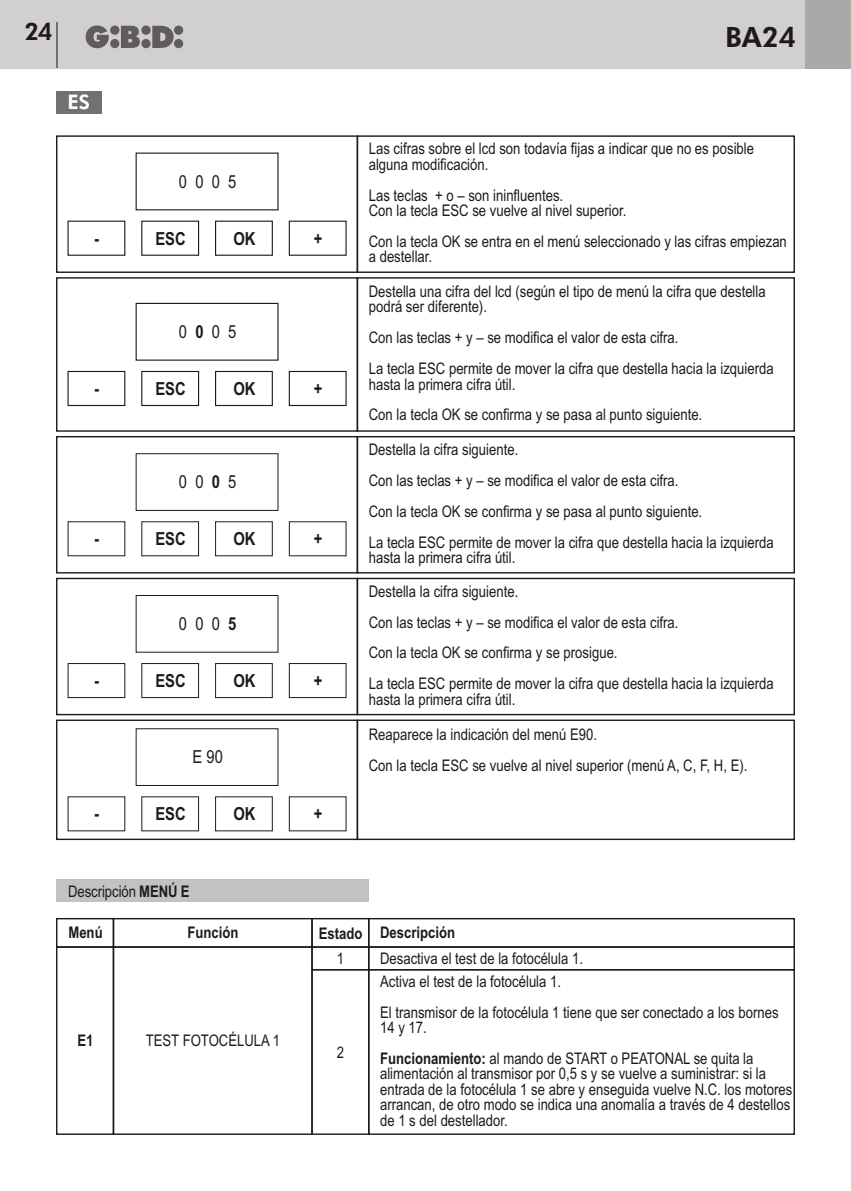
<style>
.page{position:relative;width:851px;height:1191px;background:#fff}
.page>*{position:absolute;margin:0;border:0;box-sizing:border-box;transform-origin:0 0}
.t1{font:800 28px "Futura BT";color:#1f1a17}
.t2{font:800 24px "Futura BT";color:#1f1a17}
.t3{font:800 20px "Futura BT";color:#fff}
.t4{font:700 18px "Arial Narrow";color:#1f1a17}
.t5{font:18px "Arial Narrow";color:#1f1a17}
.t6{font:16px/15.4px "Arial Narrow";color:#1f1a17}
.t7{font:700 16px "Arial Narrow";color:#1f1a17}
.s1{font-weight:700}
</style>
<div class="page">
<div style="left:0;top:0;width:850px;height:68px;background:#d1cfcf"></div>
<div style="left:805px;top:0;width:45px;height:68px;background:#aba8a8"></div>
<svg style="left:86px;top:26px;width:97px;height:22px"></svg>
<hr style="left:56px;top:23px;width:2px;height:45px;background:#737070">
<hr style="left:850px;top:0;width:1px;height:68px;background:#aba8a8">
<div style="left:57px;top:91px;width:45px;height:22px;background:#737070"></div>
<div style="left:56px;top:135px;width:302px;height:138px;border:1px solid #1f1a17"></div>
<div style="left:356px;top:135px;width:438px;height:138px;border:1px solid #1f1a17"></div>
<div style="left:56px;top:436px;width:302px;height:137px;border:1px solid #1f1a17"></div>
<div style="left:56px;top:578px;width:302px;height:137px;border:1px solid #1f1a17"></div>
<div style="left:56px;top:719px;width:302px;height:121px;border:1px solid #1f1a17"></div>
<div style="left:356px;top:436px;width:438px;height:137px;border:1px solid #1f1a17"></div>
<div style="left:356px;top:578px;width:438px;height:137px;border:1px solid #1f1a17"></div>
<div style="left:356px;top:719px;width:438px;height:121px;border:1px solid #1f1a17"></div>
<div style="left:136px;top:453px;width:142px;height:57px;border:1px solid #1f1a17"></div>
<div style="left:136px;top:595px;width:142px;height:57px;border:1px solid #1f1a17"></div>
<div style="left:142px;top:663px;width:57px;height:35px;border:1px solid #1f1a17"></div>
<div style="left:68px;top:663px;width:57px;height:35px;border:1px solid #1f1a17"></div>
<div style="left:215px;top:663px;width:57px;height:35px;border:1px solid #1f1a17"></div>
<div style="left:289px;top:663px;width:57px;height:35px;border:1px solid #1f1a17"></div>
<svg style="left:56px;top:917px;width:739px;height:218px"></svg>
<div style="left:56px;top:277px;width:302px;height:155px;border:1px solid #1f1a17"></div>
<div style="left:356px;top:277px;width:438px;height:155px;border:1px solid #1f1a17"></div>
<div style="left:141px;top:221px;width:58px;height:35px;border:1px solid #1f1a17"></div>
<div style="left:67px;top:221px;width:58px;height:35px;border:1px solid #1f1a17"></div>
<div style="left:215px;top:221px;width:58px;height:35px;border:1px solid #1f1a17"></div>
<div style="left:289px;top:221px;width:57px;height:35px;border:1px solid #1f1a17"></div>
<div style="left:135px;top:303px;width:143px;height:58px;border:1px solid #1f1a17"></div>
<div style="left:141px;top:371px;width:58px;height:35px;border:1px solid #1f1a17"></div>
<div style="left:67px;top:371px;width:58px;height:35px;border:1px solid #1f1a17"></div>
<div style="left:215px;top:371px;width:58px;height:35px;border:1px solid #1f1a17"></div>
<div style="left:289px;top:371px;width:57px;height:35px;border:1px solid #1f1a17"></div>
<div style="left:57px;top:879px;width:312px;height:22px;background:#c2c2c2"></div>
<h2 class="t2" style="left:24px;top:22px;width:29px">24</h2>
<h1 class="t1" style="left:725px;top:26px;width:73px">BA24</h1>
<p class="t3" style="left:67px;top:94px;width:24px">ES</p>
<p class="t5" style="left:179px;top:175px;width:59px">0 0 0 5</p>
<p class="t4" style="left:94px;top:231px;width:6px">-</p>
<p class="t4" style="left:155px;top:231px;width:32px">ESC</p>
<p class="t4" style="left:233px;top:231px;width:24px">OK</p>
<p class="t4" style="left:314px;top:231px;width:10px">+</p>
<p class="t5" style="left:179px;top:325px;width:59px">0 <span class="s1">0</span> 0 5</p>
<p class="t4" style="left:94px;top:382px;width:6px">-</p>
<p class="t4" style="left:155px;top:382px;width:32px">ESC</p>
<p class="t4" style="left:233px;top:382px;width:24px">OK</p>
<p class="t4" style="left:314px;top:382px;width:10px">+</p>
<p class="t5" style="left:179px;top:475px;width:59px">0 0 <span class="s1">0</span> 5</p>
<p class="t4" style="left:94px;top:532px;width:6px">-</p>
<p class="t4" style="left:155px;top:532px;width:32px">ESC</p>
<p class="t4" style="left:233px;top:532px;width:24px">OK</p>
<p class="t4" style="left:314px;top:532px;width:10px">+</p>
<p class="t5" style="left:179px;top:617px;width:59px">0 0 0 <span class="s1">5</span></p>
<p class="t4" style="left:94px;top:674px;width:6px">-</p>
<p class="t4" style="left:155px;top:674px;width:32px">ESC</p>
<p class="t4" style="left:233px;top:674px;width:24px">OK</p>
<p class="t4" style="left:314px;top:674px;width:10px">+</p>
<p class="t5" style="left:192px;top:750px;width:32px">E 90</p>
<p class="t4" style="left:94px;top:807px;width:6px">-</p>
<p class="t4" style="left:155px;top:807px;width:32px">ESC</p>
<p class="t4" style="left:233px;top:807px;width:24px">OK</p>
<p class="t4" style="left:314px;top:807px;width:10px">+</p>
<p class="t6" style="left:68px;top:885px;width:123px">Descripción <span class="s1">MENÚ E</span></p>
<p class="t6" style="left:369px;top:142px;width:387px">Las cifras sobre el lcd son todavía fijas a indicar que no es posible alguna modificación.</p>
<p class="t6" style="left:369px;top:189px;width:259px">Las teclas + o – son ininfluentes.<br>Con la tecla ESC se vuelve al nivel superior.</p>
<p class="t6" style="left:369px;top:235px;width:419px">Con la tecla OK se entra en el menú seleccionado y las cifras empiezan a destellar.</p>
<p class="t6" style="left:369px;top:285px;width:398px">Destella una cifra del lcd (según el tipo de menú la cifra que destella podrá ser diferente).</p>
<p class="t6" style="left:369px;top:324px;width:406px;line-height:30.8px">Con las teclas + y – se modifica el valor de esta cifra.<br>La tecla ESC permite de mover la cifra que destella hacia la izquierda</p>
<p class="t6" style="left:369px;top:370px;width:335px;line-height:30.8px">hasta la primera cifra útil.<br>Con la tecla OK se confirma y se pasa al punto siguiente.</p>
<p class="t6" style="left:369px;top:435px;width:406px;line-height:30.8px">Destella la cifra siguiente.<br>Con las teclas + y – se modifica el valor de esta cifra.<br>Con la tecla OK se confirma y se pasa al punto siguiente.<br>La tecla ESC permite de mover la cifra que destella hacia la izquierda</p>
<p class="t6" style="left:369px;top:542px;width:151px;line-height:34px">hasta la primera cifra útil.<br>Destella la cifra siguiente.</p>
<p class="t6" style="left:369px;top:608px;width:406px;line-height:30.8px">Con las teclas + y – se modifica el valor de esta cifra.<br>Con la tecla OK se confirma y se prosigue.<br>La tecla ESC permite de mover la cifra que destella hacia la izquierda</p>
<p class="t6" style="left:369px;top:693px;width:148px">hasta la primera cifra útil.</p>
<p class="t6" style="left:369px;top:721px;width:380px;line-height:30.8px">Reaparece la indicación del menú E90.<br>Con la tecla ESC se vuelve al nivel superior (menú A, C, F, H, E).</p>
<p class="t7" style="left:68px;top:926px;width:36px">Menú</p>
<p class="t7" style="left:187px;top:926px;width:53px">Función</p>
<p class="t7" style="left:319px;top:927px;width:45px">Estado</p>
<p class="t6" style="left:337px;top:952px;width:9px">1</p>
<p class="t7" style="left:77px;top:1034px;width:18px">E1</p>
<p class="t6" style="left:146px;top:1034px;width:136px">TEST FOTOCÉLULA 1</p>
<p class="t6" style="left:337px;top:1045px;width:9px">2</p>
<p class="t7" style="left:380px;top:926px;width:77px">Descripción</p>
<p class="t6" style="left:380px;top:948px;width:204px;line-height:22.6px">Desactiva el test de la fotocélula 1.<br>Activa el test de la fotocélula 1.</p>
<p class="t6" style="left:380px;top:1005px;width:400px">El transmisor de la fotocélula 1 tiene que ser conectado a los bornes<br>14 y 17.</p>
<p class="t6" style="left:380px;top:1052px;width:414px"><span class="s1">Funcionamiento:</span> al mando de START o PEATONAL se quita la alimentación al transmisor por 0,5 s y se vuelve a suministrar: si la entrada de la fotocélula 1 se abre y enseguida vuelve N.C. los motores arrancan, de otro modo se indica una anomalía a través de 4 destellos de 1 s del destellador.</p>
</div>
